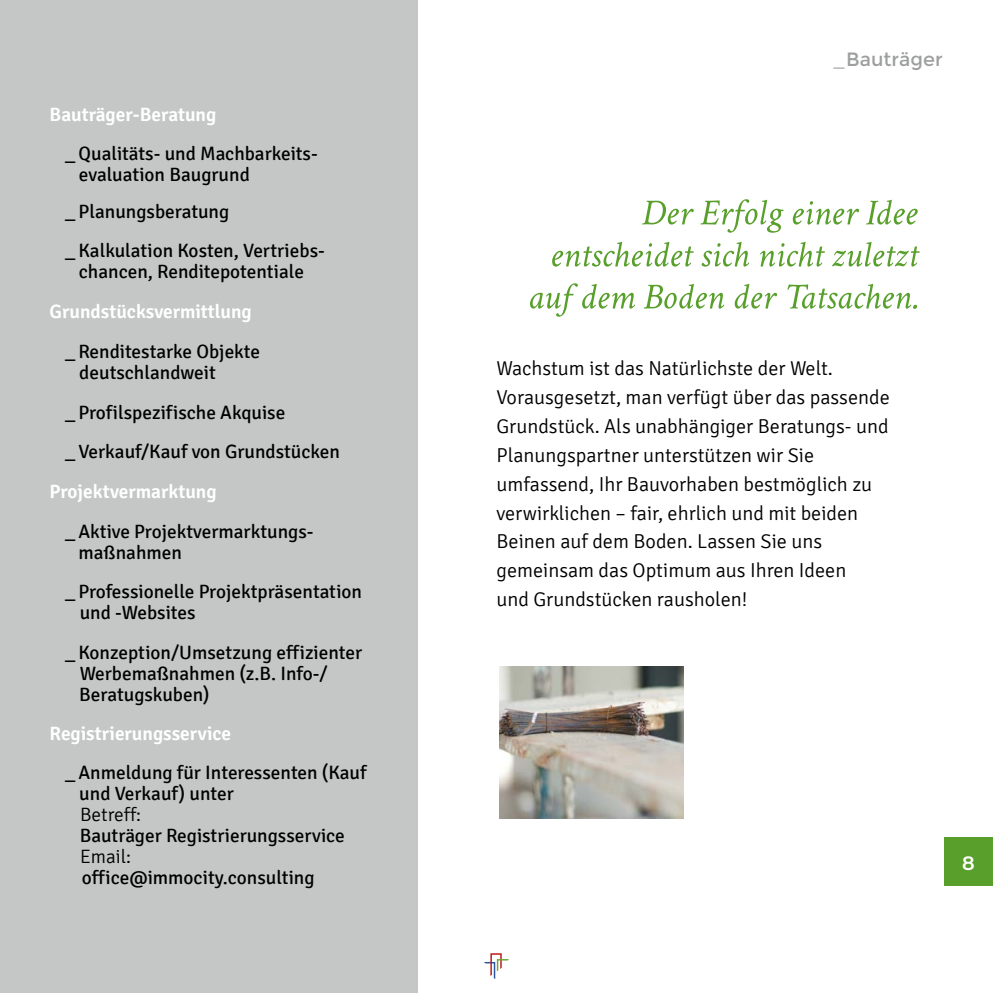
<style>
.page{position:relative;width:993px;height:993px;background:#fff}
.page>*{position:absolute;margin:0;border:0;box-sizing:border-box;transform-origin:0 0}
.t1{font:300 20.12px/28.9px "Signika";color:#000}
.t2{font:19.25px/21px "Signika";color:#000}
.t3{font:600 19.25px "Signika";color:#fff}
.t4{font:300 19.25px "Signika";color:#000}
.t5{font:19.25px "Montserrat";color:#9d9e9e}
.t6{font:600 19.25px "Montserrat";color:#fff}
</style>
<div class="page">
<svg style="left:530px;top:283px;width:386px;height:33px"></svg>
<svg style="left:552px;top:242px;width:367px;height:24px"></svg>
<svg style="left:642px;top:199px;width:275px;height:34px"></svg>
<div style="left:0;top:0;width:417px;height:992px;background:#c5c7c7"></div>
<img style="left:500px;top:666px;width:183px;height:152px">
<div style="left:943px;top:836px;width:49px;height:49px;background:#589f2b"></div>
<svg style="left:484px;top:953px;width:25px;height:25px"></svg>
<p class="t3" style="left:50px;top:103px;width:168px">Bauträger-Beratung</p>
<p class="t2" style="left:79px;top:143px;width:240px;text-indent:-14px">_ Qualitäts- und Machbarkeits&shy;evaluation Baugrund</p>
<p class="t2" style="left:65px;top:192px;width:261px;line-height:39.4px">_ Planungsberatung<br>_ Kalkulation Kosten, Vertriebs-</p>
<p class="t2" style="left:79px;top:261px;width:226px">chancen, Renditepotentiale</p>
<p class="t3" style="left:50px;top:300px;width:204px">Grundstücksvermittlung</p>
<p class="t2" style="left:79px;top:341px;width:182px;text-indent:-14px">_ Renditestarke Objekte deutschlandweit</p>
<p class="t2" style="left:65px;top:392px;width:276px;line-height:39.4px">_ Profilspezifische Akquise<br>_ Verkauf/Kauf von Grundstücken</p>
<p class="t3" style="left:50px;top:480px;width:168px">Projektvermarktung</p>
<p class="t2" style="left:78px;top:521px;width:236px;text-indent:-13px">_ Aktive Projektvermarktungs&shy;maßnahmen</p>
<p class="t2" style="left:80px;top:581px;width:284px;text-indent:-15px">_ Professionelle Projektpräsentation und -Websites</p>
<p class="t2" style="left:79px;top:642px;width:284px;text-indent:-14px">_ Konzeption/Umsetzung effizienter<br>Werbemaßnahmen (z.B. Info-/<br>Beratugskuben)</p>
<p class="t3" style="left:50px;top:722px;width:183px">Registrierungsservice</p>
<p class="t2" style="left:79px;top:762px;width:289px;text-indent:-14px">_ Anmeldung für Interessenten (Kauf und Verkauf) unter</p>
<p class="t4" style="left:80px;top:803px;width:62px">Betreff:</p>
<p class="t2" style="left:80px;top:825px;width:266px">Bauträger Registrierungsservice</p>
<p class="t4" style="left:80px;top:845px;width:53px">Email:</p>
<p class="t2" style="left:82px;top:867px;width:234px">office@immocity.consulting</p>
<p class="t5" style="left:832px;top:48px;width:112px">_Bauträger</p>
<p class="t1" style="left:496px;top:354px;width:394px">Wachstum ist das Natürlichste der Welt.<br>Vorausgesetzt, man verfügt über das passende Grundstück. Als unabhängiger Beratungs- und Planungspartner unterstützen wir Sie umfassend, Ihr Bauvorhaben bestmöglich zu verwirklichen – fair, ehrlich und mit beiden Beinen auf dem Boden. Lassen Sie uns gemeinsam das Optimum aus Ihren Ideen<br>und Grundstücken rausholen!</p>
<p class="t6" style="left:961px;top:848px;width:14px">8</p>
</div>
